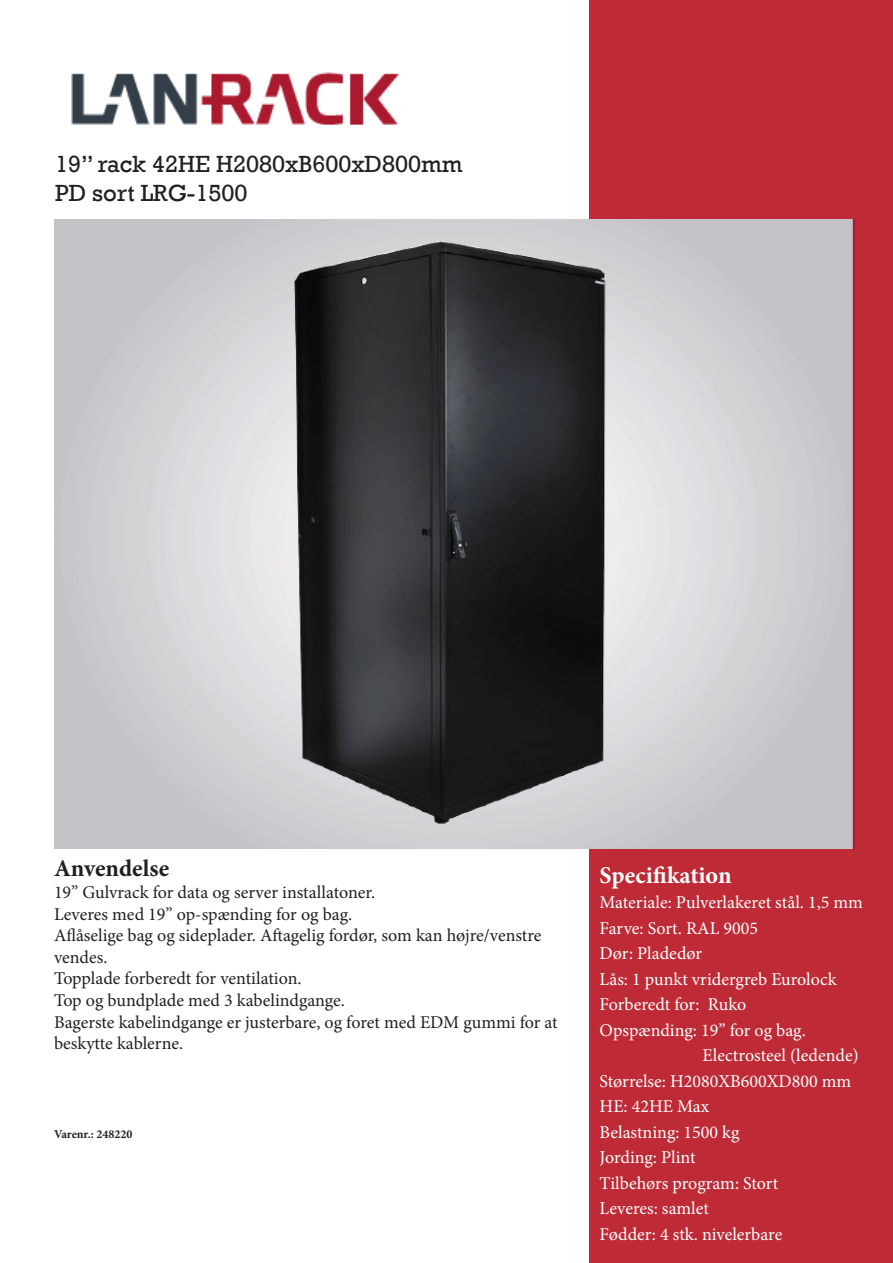
<style>
.page{position:relative;width:893px;height:1263px;background:#fff}
.page>*{position:absolute;margin:0;border:0;box-sizing:border-box;transform-origin:0 0}
.t1{font:24px "Rockwell";color:#231f20}
.t2{font:700 24px "Minion Pro";color:#fff}
.t3{font:700 24px "Minion Pro";letter-spacing:-.005em;color:#231f20}
.t4{font:18px/21.6px "Minion Pro";letter-spacing:-.005em;color:#231f20}
.t5{font:18px/25.5px "Minion Pro";color:#fff}
.t6{font:700 12px "Minion Pro";color:#231f20}
</style>
<div class="page">
<img style="left:71px;top:72px;width:329px;height:53px">
<div style="left:589px;top:0;width:304px;height:1263px;background:#be2b36"></div>
<img style="left:54px;top:219px;width:801px;height:629px">
<p class="t1" style="left:55px;top:150px;width:409px">19” rack 42HE H2080xB600xD800mm</p>
<p class="t1" style="left:55px;top:179px;width:194px">PD sort LRG-1500</p>
<p class="t3" style="left:54px;top:852px;width:117px">Anvendelse</p>
<p class="t4" style="left:54px;top:881px;width:323px">19” Gulvrack for data og server installatoner.</p>
<p class="t4" style="left:54px;top:903px;width:300px">Leveres med 19” op-spænding for og bag.</p>
<p class="t4" style="left:54px;top:925px;width:489px">Aflåselige bag og sideplader. Aftagelig fordør, som kan højre/venstre vendes.</p>
<p class="t4" style="left:54px;top:968px;width:249px">Topplade forberedt for ventilation.</p>
<p class="t4" style="left:54px;top:989px;width:292px">Top og bundplade med 3 kabelindgange.</p>
<p class="t4" style="left:54px;top:1011px;width:505px">Bagerste kabelindgange er justerbare, og foret med EDM gummi for at beskytte kablerne.</p>
<p class="t6" style="left:54px;top:1125px;width:80px">Varenr.: 248220</p>
<p class="t2" style="left:600px;top:858px;width:133px">Specifikation</p>
<p class="t5" style="left:600px;top:890px;width:265px">Materiale: Pulverlakeret stål. 1,5 mm<br>Farve: Sort. RAL 9005<br>Dør: Pladedør<br>Lås: 1 punkt vridergreb Eurolock</p>
<p class="t5" style="left:600px;top:992px;width:148px">Forberedt for: Ruko</p>
<p class="t5" style="left:600px;top:1017px;width:208px">Opspænding: 19” for og bag.</p>
<p class="t5" style="left:703px;top:1043px;width:158px">Electrosteel (ledende)</p>
<p class="t5" style="left:600px;top:1068px;width:253px">Størrelse: H2080XB600XD800 mm<br>HE: 42HE Max<br>Belastning: 1500 kg<br>Jording: Plint<br>Tilbehørs program: Stort</p>
<p class="t5" style="left:600px;top:1196px;width:184px">Leveres: samlet<br>Fødder: 4 stk. nivelerbare</p>
</div>
